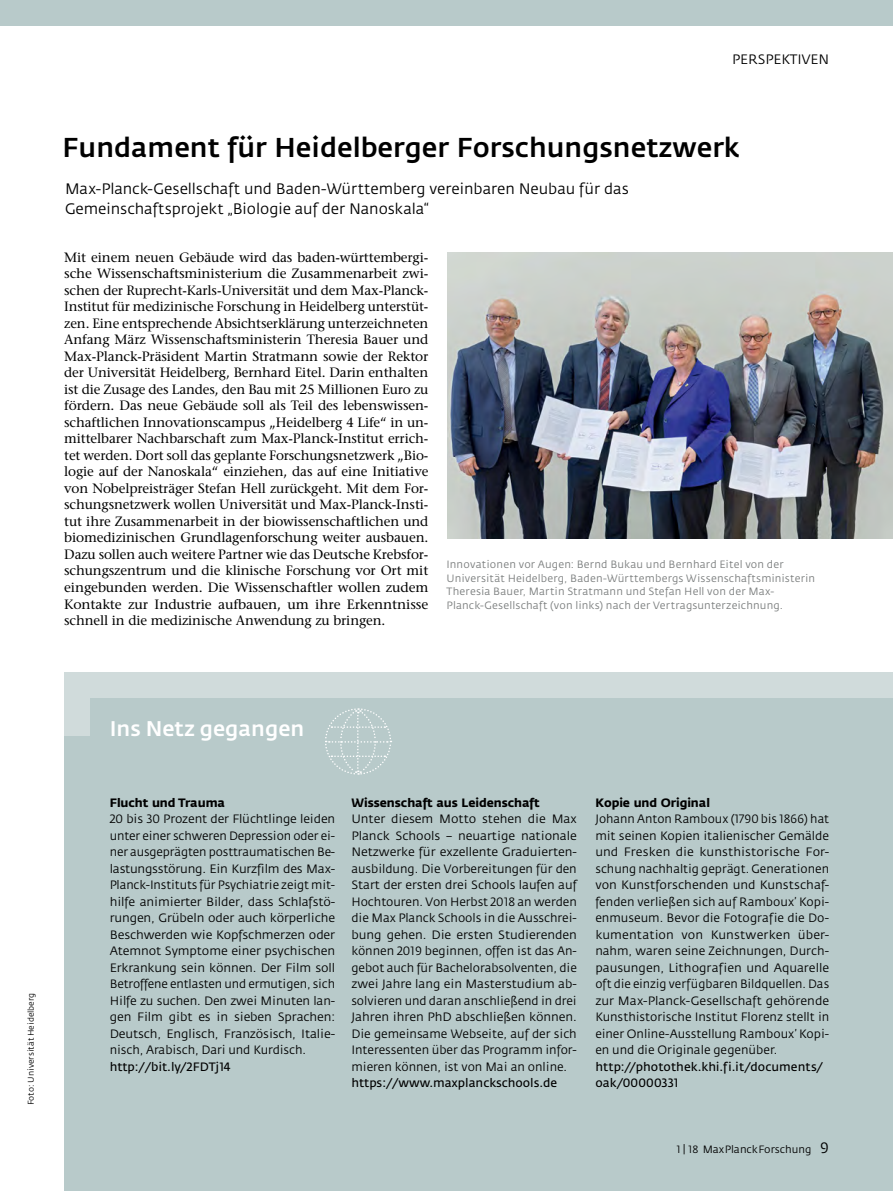
<style>
.page{position:relative;width:893px;height:1191px;background:#fff}
.page>*{position:absolute;margin:0;border:0;box-sizing:border-box;transform-origin:0 0}
.t1{font:500 27px "Fedra Sans";color:#000}
.t2{font:500 21px "Fedra Sans";color:#fff}
.t3{font:15px/19.5px "Fedra Sans";letter-spacing:-.005em;color:#000}
.t4{font:13.5px/16.5px "Stone Serif";letter-spacing:-.01em;color:#000;text-align:justify}
.t5{font:13.5px "Fedra Sans";color:#000}
.t6{font:12px/16.5px "Fedra Sans";letter-spacing:-.01em;color:#000}
.t7{font:12px "Fedra Sans";letter-spacing:-.005em;color:#000}
.t8{font:700 12px "Fedra Sans";letter-spacing:-.005em;color:#000}
.t9{font:12px "Fedra Sans Normal SC";letter-spacing:.02em;color:#000}
.t10{font:10.5px/13.5px "Fedra Sans";letter-spacing:.015em;color:#7a7d7d}
.t11{font:10.5px "Fedra Sans";color:#000}
.t12{font:8.25px "Fedra Sans";color:#000}
.s1{font-weight:700}
.s2{font-family:"Fedra Sans Book SC"}
.s3{font-style:inherit}
.s4{font-family:"Fedra Sans Normal SC"}
.s5{font-family:"Fedra Sans"}
.s6{font-family:"Fedra Sans Book SC";font-size:15px}
</style>
<div class="page">
<div style="left:64px;top:672px;width:829px;height:519px;background:#b8caca"></div>
<div style="left:0;top:0;width:893px;height:26px;background:#b8caca"></div>
<img style="left:447px;top:253px;width:446px;height:285px">
<div style="left:64px;top:672px;width:829px;height:26px;background:#d0dbdb"></div>
<svg style="left:325px;top:708px;width:67px;height:67px"></svg>
<div style="left:64px;top:672px;width:25px;height:64px;background:#d0dbdb"></div>
<p class="t5" style="left:732px;top:52px;width:99px">PERSPEKTIVEN</p>
<h1 class="t1" style="left:63px;top:132px;width:679px">Fundament für Heidelberger Forschungsnetzwerk</h1>
<p class="t3" style="left:65px;top:180px;width:565px">Max-Planck-Gesellschaft und Baden-Württemberg vereinbaren Neubau für das<br>Gemeinschaftsprojekt „Biologie auf der Nanoskala“</p>
<p class="t4" style="left:64px;top:249px;width:366px">Mit einem neuen Gebäude wird das baden-württembergi&shy;sche Wissenschaftsministerium die Zusammenarbeit zwi&shy;schen der Ruprecht-Karls-Universität und dem Max-Planck-Institut für medizinische Forschung in Heidelberg unterstüt&shy;zen. Eine entsprechende Absichtserklärung unterzeichneten Anfang März Wissenschaftsministerin Theresia Bauer und Max-Planck-Präsident Martin Stratmann sowie der Rektor der Universität Heidelberg, Bernhard Eitel. Darin enthalten ist die Zusage des Landes, den Bau mit 25 Millionen Euro zu fördern. Das neue Gebäude soll als Teil des lebenswissen&shy;schaftlichen Innovationscampus „Heidelberg 4 Life“ in un&shy;mittelbarer Nachbarschaft zum Max-Planck-Institut errich&shy;tet werden. Dort soll das geplante Forschungsnetzwerk „Bio&shy;logie auf der Nanoskala“ einziehen, das auf eine Initiative von Nobelpreisträger Stefan Hell zurückgeht. Mit dem For&shy;schungsnetzwerk wollen Universität und Max-Planck-Insti&shy;tut ihre Zusammenarbeit in der biowissenschaftlichen und biomedizinischen Grundlagenforschung weiter ausbauen.<br>Dazu sollen auch weitere Partner wie das Deutsche Krebsfor&shy;schungszentrum und die klinische Forschung vor Ort mit eingebunden werden. Die Wissenschaftler wollen zudem Kontakte zur Industrie aufbauen, um ihre Erkenntnisse schnell in die medizinische Anwendung zu bringen.</p>
<p class="t10" style="left:446px;top:558px;width:370px">Innovationen vor Augen: Bernd Bukau und Bernhard Eitel von der Universität Heidelberg, Baden-Württembergs Wissenschaftsministerin Theresia Bauer, Martin Stratmann und Stefan Hell von der Max-Planck-Gesellschaft (von links) nach der Vertragsunterzeichnung.</p>
<p class="t12" style="left:27px;top:1105px;width:114px;rotate:-90deg">Foto: Universität Heidelberg</p>
<h2 class="t2" style="left:110px;top:717px;width:196px">Ins Netz gegangen</h2>
<p class="t6" style="left:110px;top:794px;width:227px"><span class="s1">Flucht und Trauma<br></span><span class="s2">20</span> bis <span class="s2">30</span> Prozent der Flüchtlinge leiden unter einer schweren Depression oder ei&shy;ner ausgeprägten posttraumatischen Be&shy;lastungsstörung. Ein Kurzfilm des Max-Planck-Instituts für Psychiatrie zeigt mit&shy;hilfe animierter Bilder, dass Schlafstö&shy;rungen, Grübeln oder auch körperliche Beschwerden wie Kopfschmerzen oder Atemnot Symptome einer psychischen Erkrankung sein können. Der Film soll Betroffene entlasten und ermutigen, sich Hilfe zu suchen. Den zwei Minuten lan&shy;gen Film gibt es in sieben Sprachen:<br>Deutsch, Englisch, Französisch, Italie&shy;nisch, Arabisch, Dari und Kurdisch. <span class="s3">http://bit.ly/</span><span class="s4">2</span><span class="s3">FDTj</span><span class="s4">14</span></p>
<p class="t8" style="left:351px;top:795px;width:190px">Wissenschaft aus Leidenschaft</p>
<p class="t6" style="left:351px;top:811px;width:227px;text-align:justify">Unter diesem Motto stehen die Max Planck Schools – neuartige nationale Netzwerke für exzellente Graduierten&shy;ausbildung. Die Vorbereitungen für den Start der ersten drei Schools laufen auf Hochtouren. Von Herbst <span class="s2">2018</span> an werden die Max Planck Schools in die Ausschrei&shy;bung gehen. Die ersten Studierenden können <span class="s2">2019</span> beginnen, offen ist das An&shy;gebot auch für Bachelorabsolventen, die zwei Jahre lang ein Masterstudium ab&shy;solvieren und daran anschließend in drei Jahren ihren PhD abschließen können.<br>Die gemeinsame Webseite, auf der sich Interessenten über das Programm infor&shy;mieren können, ist von Mai an online.</p>
<p class="t7" style="left:351px;top:1076px;width:207px">https://www.maxplanckschools.de</p>
<p class="t6" style="left:595px;top:794px;width:235px"><span class="s1">Kopie und Original<br></span>Johann Anton Ramboux (<span class="s2">1790</span> bis <span class="s2">1866</span>) hat mit seinen Kopien italienischer Gemälde und Fresken die kunsthistorische For&shy;schung nachhaltig geprägt. Generationen von Kunstforschenden und Kunstschaf&shy;fenden verließen sich auf Ramboux’ Kopi&shy;enmuseum. Bevor die Fotografie die Do&shy;kumentation von Kunstwerken über&shy;nahm, waren seine Zeichnungen, Durch&shy;pausungen, Lithografien und Aquarelle oft die einzig verfügbaren Bildquellen. Das zur Max-Planck-Gesellschaft gehörende Kunsthistorische Institut Florenz stellt in einer Online-Ausstellung Ramboux’ Kopi&shy;en und die Originale gegenüber.</p>
<p class="t7" style="left:595px;top:1060px;width:229px">http://photothek.khi.fi.it/documents/</p>
<p class="t9" style="left:595px;top:1076px;width:85px"><span class="s5">oak/</span>00000331</p>
<p class="t11" style="left:676px;top:1144px;width:154px"><span class="s2">1 | 18</span> MaxPlanckForschung <span class="s6">9</span></p>
</div>
